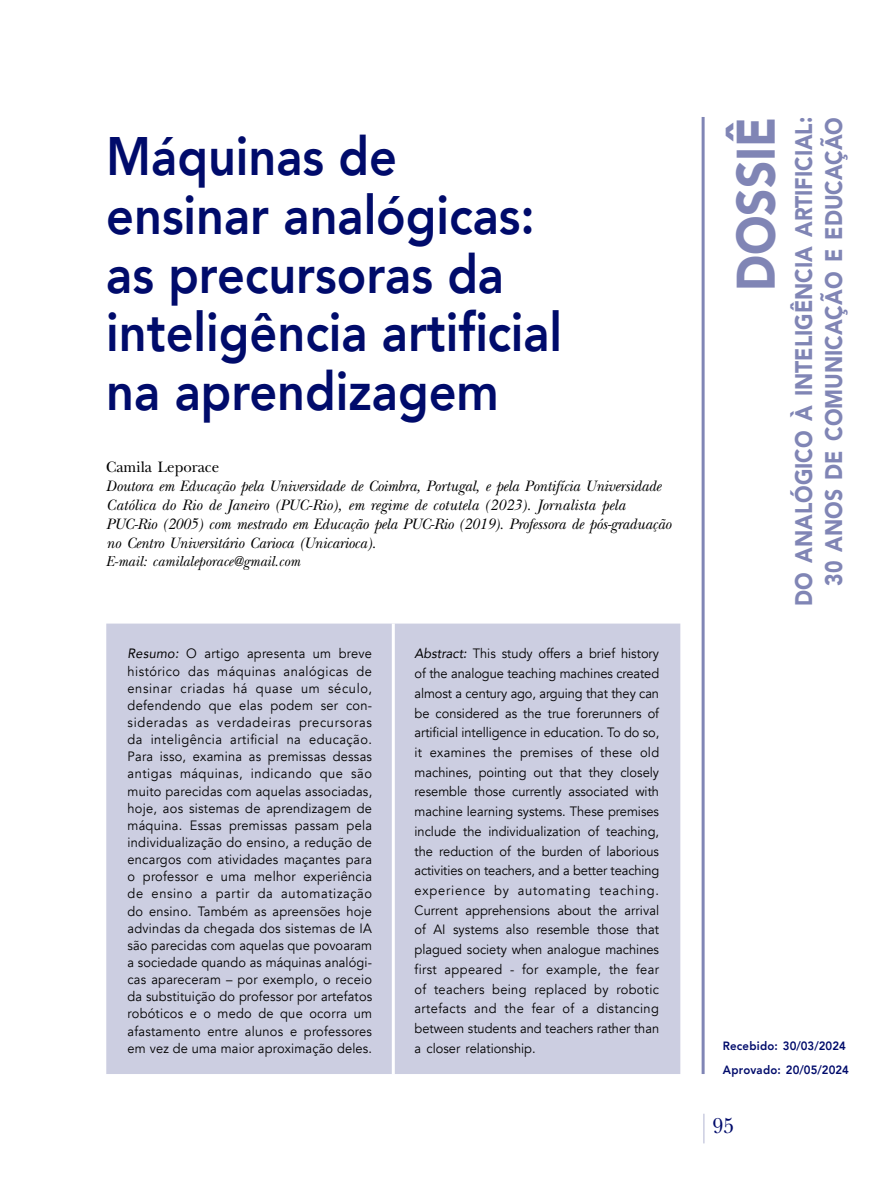
<style>
.page{position:relative;width:893px;height:1191px;background:#fff}
.page>*{position:absolute;margin:0;border:0;box-sizing:border-box;transform-origin:0 0}
.t1{font:800 54px/58.7px "Avenir";color:#000b6b;scale:.9 1}
.t2{font:900 54px "Avenir";color:#8085b5;scale:.88 1}
.t3{font:900 24px/30px "Avenir";color:#8085b5;text-align:right;scale:.88 1}
.t4{font:22.5px "New Baskerville Std";color:#000b6b;scale:.9 1}
.t5{font:italic 15.75px/19px "New Baskerville Std";letter-spacing:-.01em;color:#000;scale:.95 1}
.t6{font:15.75px "New Baskerville Std";color:#000;scale:.95 1}
.t7{font:italic 15px "New Baskerville Std";color:#000;scale:.95 1}
.t8{font:13.5px/17.1px "Avenir";color:#000;text-align:justify;scale:.95 1}
.t9{font:800 12px/24px "Avenir";letter-spacing:.015em;color:#000b6b;scale:.95 1}
.s1{font-style:italic}
</style>
<div class="page">
<hr style="left:702px;top:117px;width:3px;height:957px;background:#8085b5">
<hr style="left:703px;top:1113px;width:2px;height:30px;background:#cccee1">
<div style="left:106px;top:623px;width:574px;height:451px;background:#cccee1"></div>
<hr style="left:392px;top:623px;width:3px;height:451px;background:#fff">
<h1 class="t1" style="left:106px;top:127px;width:508px">Máquinas de ensinar analógicas: as precursoras da inteligência artificial na aprendizagem</h1>
<p class="t6" style="left:106px;top:457px;width:120px">Camila Leporace</p>
<p class="t5" style="left:106px;top:476px;width:596px">Doutora em Educação pela Universidade de Coimbra, Portugal, e pela Pontifícia Universidade Católica do Rio de Janeiro (PUC-Rio), em regime de cotutela (2023). Jornalista pela PUC-Rio (2005) com mestrado em Educação pela PUC-Rio (2019). Professora de pós-graduação no Centro Universitário Carioca (Unicarioca).</p>
<p class="t7" style="left:106px;top:553px;width:205px">E-mail: camilaleporace@gmail.com</p>
<p class="t8" style="left:128px;top:645px;width:259px"><span class="s1">Resumo:</span> O artigo apresenta um breve histórico das máquinas analógicas de ensinar criadas há quase um século, defendendo que elas podem ser con&shy;sideradas as verdadeiras precursoras da inteligência artificial na educação.<br>Para isso, examina as premissas dessas antigas máquinas, indicando que são muito parecidas com aquelas associadas, hoje, aos sistemas de aprendizagem de máquina. Essas premissas passam pela individualização do ensino, a redução de encargos com atividades maçantes para o professor e uma melhor experiência de ensino a partir da automatização do ensino. Também as apreensões hoje advindas da chegada dos sistemas de IA são parecidas com aquelas que povoaram a sociedade quando as máquinas analógi&shy;cas apareceram – por exemplo, o receio da substituição do professor por artefatos robóticos e o medo de que ocorra um afastamento entre alunos e professores em vez de uma maior aproximação deles.</p>
<p class="t8" style="left:415px;top:644px;width:259px;line-height:19.6px"><span class="s1">Abstract:</span> This study offers a brief history of the analogue teaching machines created almost a century ago, arguing that they can be considered as the true forerunners of artificial intelligence in education. To do so, it examines the premises of these old machines, pointing out that they closely resemble those currently associated with machine learning systems. These premises include the individualization of teaching, the reduction of the burden of laborious activities on teachers, and a better teaching experience by automating teaching.<br>Current apprehensions about the arrival of AI systems also resemble those that plagued society when analogue machines first appeared - for example, the fear of teachers being replaced by robotic artefacts and the fear of a distancing between students and teachers rather than a closer relationship.</p>
<h1 class="t2" style="left:710px;top:291px;width:199px;rotate:-90deg">DOSSIÊ</h1>
<h2 class="t3" style="left:788px;top:606px;width:557px;rotate:-90deg">DO ANALÓGICO À INTELIGÊNCIA ARTIFICIAL:<br>30 ANOS DE COMUNICAÇÃO E EDUCAÇÃO</h2>
<p class="t9" style="left:723px;top:1033px;width:134px">Recebido: 30/03/2024<br>Aprovado: 20/05/2024</p>
<h3 class="t4" style="left:713px;top:1113px;width:25px">95</h3>
</div>
